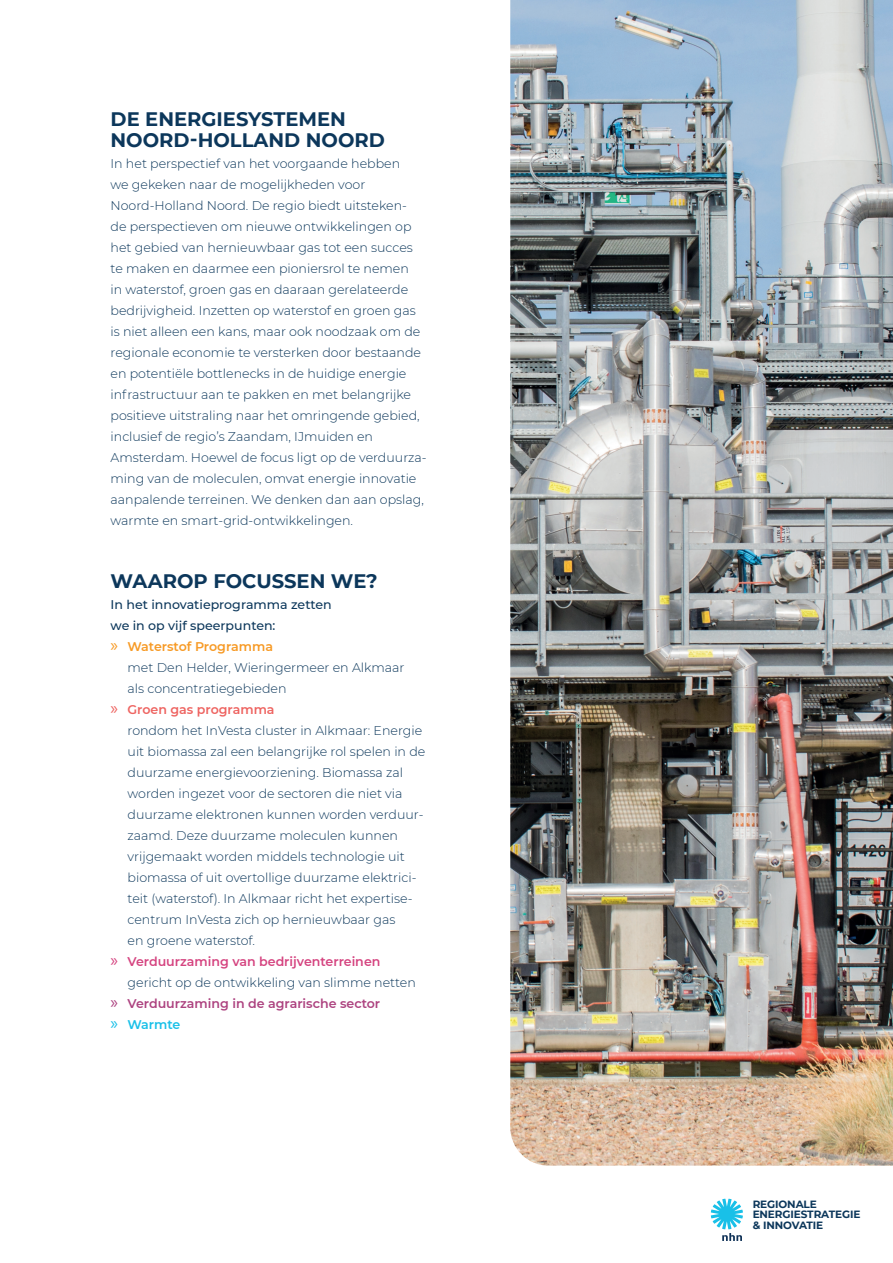
<style>
.page{position:relative;width:893px;height:1263px;background:#fff}
.page>*{position:absolute;margin:0;border:0;box-sizing:border-box;transform-origin:0 0}
.t1{font:700 19.5px/21px "Montserrat";color:#0c375b}
.t2{font:300 12.6px/21px "Montserrat";color:#0c375b}
.t3{font:500 12.6px/21px "Montserrat";color:#0c375b}
.t4{font:600 12.6px "Montserrat";color:#d54480}
.t5{font:600 12.6px "Montserrat";color:#ad4380}
.t6{font:600 12.6px "Montserrat";color:#ee6461}
.t7{font:600 12.6px "Montserrat";letter-spacing:-.005em;color:#19c0e8}
.t8{font:700 10.5px/10.5px "Montserrat";letter-spacing:-.01em;color:#0c375b}
.s1{font-family:"Myriad Pro";font-weight:400;font-size:18px;color:#f79a25}
.s2{font-weight:600;color:#f79a25}
.s3{font-family:"Myriad Pro";font-weight:400;font-size:18px}
</style>
<div class="page">
<img style="left:510px;top:0;width:383px;height:1166px">
<svg style="left:711px;top:1199px;width:32px;height:42px"></svg>
<h1 class="t1" style="left:111px;top:108px;width:276px">DE ENERGIESYSTEMEN<br>NOORD-HOLLAND NOORD</h1>
<p class="t2" style="left:111px;top:153px;width:318px">In het perspectief van het voorgaande hebben<br>we gekeken naar de mogelijkheden voor Noord-Holland Noord. De regio biedt uitsteken-<br>de perspectieven om nieuwe ontwikkelingen op het gebied van hernieuwbaar gas tot een succes te maken en daarmee een pioniersrol te nemen<br>in waterstof, groen gas en daaraan gerelateerde bedrijvigheid. Inzetten op waterstof en groen gas is niet alleen een kans, maar ook noodzaak om de regionale economie te versterken door bestaande en potentiële bottlenecks in de huidige energie infrastructuur aan te pakken en met belangrijke positieve uitstraling naar het omringende gebied, inclusief de regio’s Zaandam, IJmuiden en Amsterdam. Hoewel de focus ligt op de verduurza&shy;ming van de moleculen, omvat energie innovatie aanpalende terreinen. We denken dan aan opslag, warmte en smart-grid-ontwikkelingen.</p>
<h1 class="t1" style="left:111px;top:570px;width:269px">WAAROP FOCUSSEN WE?</h1>
<p class="t3" style="left:111px;top:594px;width:223px">In het innovatieprogramma zetten we in op vijf speerpunten:<br><span class="s1">»</span> <span class="s2">Waterstof Programma</span></p>
<p class="t2" style="left:128px;top:657px;width:278px">met Den Helder, Wieringermeer en Alkmaar</p>
<p class="t2" style="left:128px;top:678px;width:160px">als concentratiegebieden</p>
<p class="t6" style="left:111px;top:701px;width:166px"><span class="s3">»</span> Groen gas programma</p>
<p class="t2" style="left:128px;top:720px;width:296px">rondom het InVesta cluster in Alkmaar: Energie</p>
<p class="t2" style="left:128px;top:741px;width:299px">uit biomassa zal een belangrijke rol spelen in de</p>
<p class="t2" style="left:128px;top:762px;width:277px">duurzame energievoorziening. Biomassa zal</p>
<p class="t2" style="left:128px;top:783px;width:277px">worden ingezet voor de sectoren die niet via</p>
<p class="t2" style="left:128px;top:804px;width:297px">duurzame elektronen kunnen worden verduur-</p>
<p class="t2" style="left:128px;top:825px;width:272px">zaamd. Deze duurzame moleculen kunnen</p>
<p class="t2" style="left:128px;top:846px;width:279px">vrijgemaakt worden middels technologie uit</p>
<p class="t2" style="left:128px;top:867px;width:290px">biomassa of uit overtollige duurzame elektrici-</p>
<p class="t2" style="left:128px;top:888px;width:285px">teit (waterstof). In Alkmaar richt het expertise-</p>
<p class="t2" style="left:128px;top:909px;width:269px">centrum InVesta zich op hernieuwbaar gas</p>
<p class="t2" style="left:128px;top:930px;width:129px">en groene waterstof.</p>
<p class="t4" style="left:111px;top:953px;width:271px"><span class="s3">»</span> Verduurzaming van bedrijventerreinen</p>
<p class="t2" style="left:128px;top:972px;width:290px">gericht op de ontwikkeling van slimme netten</p>
<p class="t5" style="left:111px;top:995px;width:271px"><span class="s3">»</span> Verduurzaming in de agrarische sector</p>
<p class="t7" style="left:111px;top:1016px;width:71px"><span class="s3">»</span> Warmte</p>
<p class="t8" style="left:753px;top:1198px;width:109px">REGIONALE<br>ENERGIESTRATEGIE &amp; INNOVATIE</p>
</div>
